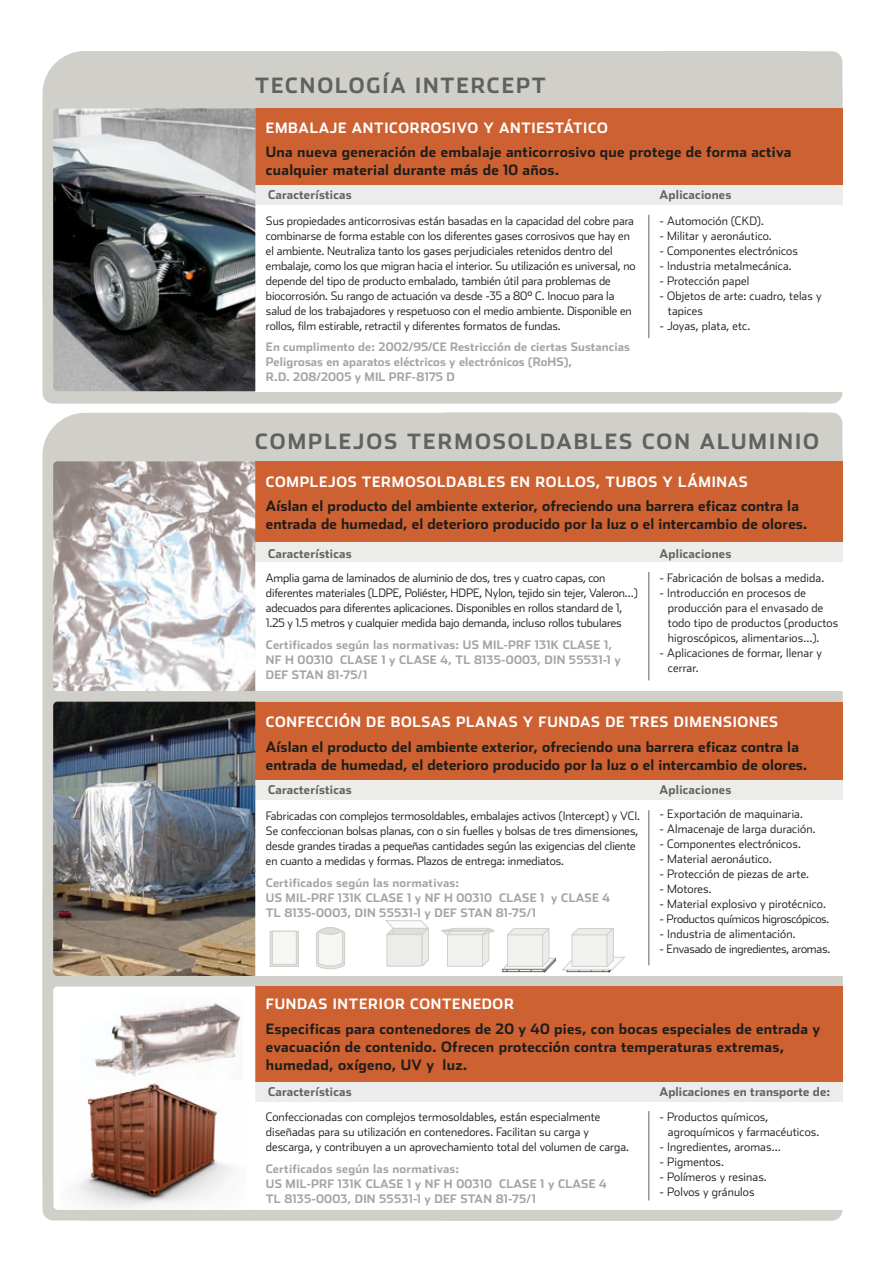
<style>
.page{position:relative;width:885px;height:1263px;background:#fff}
.page>*{position:absolute;margin:0;border:0;box-sizing:border-box;transform-origin:0 0}
.t1{font:700 21px "Stainless";letter-spacing:.09em;color:#616160}
.t2{font:700 14.25px/18px "Stainless";letter-spacing:.01em;color:#1d1d1b}
.t3{font:700 14.25px "Stainless";letter-spacing:.05em;color:#fff}
.t4{font:700 12px "Stainless";letter-spacing:.02em;color:#616160}
.t5{font:300 11.7px/15px "Stainless";letter-spacing:-.005em;color:#1d1d1b}
.t6{font:700 11.7px/15px "Stainless";letter-spacing:.01em;color:#a4a4a4}
</style>
<div class="page">
<div style="left:43px;top:413px;width:799px;height:807px;background:#d0cfc9;border-radius:43px"></div>
<div style="left:434px;top:412px;width:408px;height:808px;background:#d0cfc9;border-radius:11px"></div>
<div style="left:43px;top:882px;width:799px;height:338px;background:#d0cfc9;border-radius:11px"></div>
<div style="left:255px;top:780px;width:587px;height:196px;background:#fff"></div>
<div style="left:43px;top:108px;width:799px;height:295px;background:#d0cfc9;border-radius:11px"></div>
<div style="left:43px;top:51px;width:799px;height:289px;background:#d0cfc9;border-radius:43px"></div>
<div style="left:255px;top:542px;width:587px;height:149px;background:#fff"></div>
<div style="left:255px;top:461px;width:587px;height:81px;background:#cd6131"></div>
<div style="left:255px;top:542px;width:587px;height:19px;background:#ececea"></div>
<hr style="left:648px;top:572px;width:1px;height:108px;background:#616160">
<img style="left:53px;top:461px;width:202px;height:230px">
<div style="left:255px;top:1084px;width:587px;height:126px;background:#fff"></div>
<div style="left:255px;top:986px;width:587px;height:96px;background:#cd6131"></div>
<div style="left:255px;top:1082px;width:587px;height:19px;background:#ececea"></div>
<hr style="left:648px;top:1111px;width:1px;height:89px;background:#616160">
<div style="left:53px;top:986px;width:202px;height:224px;background:#fff"></div>
<img style="left:60px;top:1079px;width:186px;height:131px">
<div style="left:255px;top:702px;width:587px;height:78px;background:#cd6131"></div>
<div style="left:255px;top:780px;width:587px;height:19px;background:#ececea"></div>
<hr style="left:648px;top:810px;width:1px;height:155px;background:#616160">
<img style="left:53px;top:702px;width:202px;height:274px">
<div style="left:255px;top:185px;width:587px;height:206px;background:#fff"></div>
<div style="left:255px;top:108px;width:587px;height:77px;background:#cd6131"></div>
<div style="left:255px;top:185px;width:587px;height:19px;background:#ececea"></div>
<hr style="left:648px;top:215px;width:1px;height:123px;background:#616160">
<img style="left:53px;top:108px;width:202px;height:283px">
<svg style="left:502px;top:928px;width:53px;height:44px"></svg>
<div style="left:507px;top:935px;width:35px;height:31px;background:#f1f1ef;border:1px solid #d0cfc9"></div>
<svg style="left:562px;top:928px;width:63px;height:44px"></svg>
<div style="left:571px;top:935px;width:36px;height:31px;background:#f1f1ef;border:1px solid #d0cfc9"></div>
<svg style="left:441px;top:928px;width:54px;height:39px"></svg>
<div style="left:447px;top:934px;width:35px;height:32px;background:#f1f1ef;border:1px solid #d0cfc9"></div>
<div style="left:442px;top:930px;width:52px;height:1px;background:#fff;border:1px solid #d0cfc9"></div>
<svg style="left:385px;top:920px;width:44px;height:47px"></svg>
<svg style="left:270px;top:931px;width:28px;height:35px"></svg>
<div style="left:272px;top:931px;width:24px;height:33px;background:#f6f6f4;border:1px solid #d0cfc9"></div>
<svg style="left:316px;top:927px;width:28px;height:42px"></svg>
<img style="left:81px;top:996px;width:161px;height:83px">
<h1 class="t1" style="left:255px;top:72px;width:292px">TECNOLOGÍA INTERCEPT</h1>
<p class="t3" style="left:266px;top:119px;width:343px">EMBALAJE ANTICORROSIVO Y ANTIESTÁTICO</p>
<p class="t2" style="left:266px;top:142px;width:527px">Una nueva generación de embalaje anticorrosivo que protege de forma activa cualquier material durante más de 10 años.</p>
<p class="t4" style="left:268px;top:187px;width:85px">Características</p>
<p class="t4" style="left:659px;top:187px;width:73px">Aplicaciones</p>
<p class="t5" style="left:659px;top:213px;width:106px">- Automoción (CKD).</p>
<p class="t5" style="left:659px;top:228px;width:114px">- Militar y aeronáutico.</p>
<p class="t5" style="left:659px;top:243px;width:140px">- Componentes electrónicos</p>
<p class="t5" style="left:659px;top:258px;width:134px">- Industria metalmecánica.</p>
<p class="t5" style="left:659px;top:273px;width:91px">- Protección papel</p>
<p class="t5" style="left:668px;top:288px;width:155px;text-indent:-8px">- Objetos de arte: cuadro, telas y tapices</p>
<p class="t5" style="left:659px;top:318px;width:92px">- Joyas, plata, etc.</p>
<p class="t5" style="left:266px;top:213px;width:371px">Sus propiedades anticorrosivas están basadas en la capacidad del cobre para combinarse de forma estable con los diferentes gases corrosivos que hay en el ambiente. Neutraliza tanto los gases perjudiciales retenidos dentro del embalaje, como los que migran hacia el interior. Su utilización es universal, no depende del tipo de producto embalado, también útil para problemas de biocorrosión. Su rango de actuación va desde -35 a 80° C. Inocuo para la salud de los trabajadores y respetuoso con el medio ambiente. Disponible en rollos, film estirable, retractil y diferentes formatos de fundas.</p>
<p class="t6" style="left:266px;top:339px;width:365px">En cumplimento de: 2002/95/CE Restricción de ciertas Sustancias<br>Peligrosas en aparatos eléctricos y electrónicos (RoHS),<br>R.D. 208/2005 y MIL PRF-8175 D</p>
<h1 class="t1" style="left:255px;top:428px;width:565px">COMPLEJOS TERMOSOLDABLES CON ALUMINIO</h1>
<p class="t3" style="left:266px;top:473px;width:483px">COMPLEJOS TERMOSOLDABLES EN ROLLOS, TUBOS Y LÁMINAS</p>
<p class="t2" style="left:266px;top:497px;width:543px">Aíslan el producto del ambiente exterior, ofreciendo una barrera eficaz contra la entrada de humedad, el deterioro producido por la luz o el intercambio de olores.</p>
<p class="t4" style="left:268px;top:546px;width:85px">Características</p>
<p class="t4" style="left:659px;top:546px;width:73px">Aplicaciones</p>
<p class="t5" style="left:659px;top:570px;width:166px">- Fabricación de bolsas a medida.</p>
<p class="t5" style="left:668px;top:585px;width:172px;text-indent:-8px">- Introducción en procesos de producción para el envasado de todo tipo de productos (productos higroscópicos, alimentarios…).</p>
<p class="t5" style="left:668px;top:645px;width:155px;text-indent:-8px">- Aplicaciones de formar, llenar y cerrar.</p>
<p class="t5" style="left:266px;top:570px;width:373px">Amplia gama de laminados de aluminio de dos, tres y cuatro capas, con diferentes materiales (LDPE, Poliéster, HDPE, Nylon, tejido sin tejer, Valeron…) adecuados para diferentes aplicaciones. Disponibles en rollos standard de 1, 1.25 y 1.5 metros y cualquier medida bajo demanda, incluso rollos tubulares</p>
<p class="t6" style="left:266px;top:636px;width:356px">Certificados según las normativas: US MIL-PRF 131K CLASE 1,<br>NF H 00310 CLASE 1 y CLASE 4, TL 8135-0003, DIN 55531-1 y<br>DEF STAN 81-75/1</p>
<p class="t3" style="left:266px;top:713px;width:513px">CONFECCIÓN DE BOLSAS PLANAS Y FUNDAS DE TRES DIMENSIONES</p>
<p class="t2" style="left:266px;top:737px;width:543px">Aíslan el producto del ambiente exterior, ofreciendo una barrera eficaz contra la entrada de humedad, el deterioro producido por la luz o el intercambio de olores.</p>
<p class="t4" style="left:268px;top:783px;width:85px">Características</p>
<p class="t4" style="left:659px;top:783px;width:73px">Aplicaciones</p>
<p class="t5" style="left:659px;top:806px;width:145px">- Exportación de maquinaria.</p>
<p class="t5" style="left:659px;top:821px;width:157px">- Almacenaje de larga duración.</p>
<p class="t5" style="left:659px;top:836px;width:143px">- Componentes electrónicos.</p>
<p class="t5" style="left:659px;top:851px;width:114px">- Material aeronáutico.</p>
<p class="t5" style="left:659px;top:866px;width:151px">- Protección de piezas de arte.</p>
<p class="t5" style="left:659px;top:881px;width:54px">- Motores.</p>
<p class="t5" style="left:659px;top:896px;width:168px">- Material explosivo y pirotécnico.</p>
<p class="t5" style="left:659px;top:911px;width:171px">- Productos químicos higroscópicos.</p>
<p class="t5" style="left:659px;top:926px;width:137px">- Industria de alimentación.</p>
<p class="t5" style="left:659px;top:941px;width:172px">- Envasado de ingredientes, aromas.</p>
<p class="t5" style="left:266px;top:808px;width:375px">Fabricadas con complejos termosoldables, embalajes activos (Intercept) y VCI.<br>Se confeccionan bolsas planas, con o sin fuelles y bolsas de tres dimensiones, desde grandes tiradas a pequeñas cantidades según las exigencias del cliente en cuanto a medidas y formas. Plazos de entrega: inmediatos.</p>
<p class="t6" style="left:266px;top:875px;width:346px">Certificados según las normativas:<br>US MIL-PRF 131K CLASE 1 y NF H 00310 CLASE 1 y CLASE 4<br>TL 8135-0003, DIN 55531-1 y DEF STAN 81-75/1</p>
<p class="t3" style="left:266px;top:995px;width:249px">FUNDAS INTERIOR CONTENEDOR</p>
<p class="t2" style="left:266px;top:1019px;width:555px">Especificas para contenedores de 20 y 40 pies, con bocas especiales de entrada y evacuación de contenido. Ofrecen protección contra temperaturas extremas, humedad, oxígeno, UV y luz.</p>
<p class="t4" style="left:268px;top:1084px;width:85px">Características</p>
<p class="t4" style="left:659px;top:1084px;width:172px">Aplicaciones en transporte de:</p>
<p class="t5" style="left:668px;top:1109px;width:153px;text-indent:-8px">- Productos químicos, agroquímicos y farmacéuticos.</p>
<p class="t5" style="left:659px;top:1139px;width:123px">- Ingredientes, aromas…</p>
<p class="t5" style="left:659px;top:1154px;width:66px">- Pigmentos.</p>
<p class="t5" style="left:659px;top:1169px;width:109px">- Polímeros y resinas.</p>
<p class="t5" style="left:659px;top:1184px;width:97px">- Polvos y gránulos</p>
<p class="t5" style="left:266px;top:1109px;width:364px">Confeccionadas con complejos termosoldables, están especialmente diseñadas para su utilización en contenedores. Facilitan su carga y descarga, y contribuyen a un aprovechamiento total del volumen de carga.</p>
<p class="t6" style="left:266px;top:1161px;width:342px">Certificados según las normativas:<br>US MIL-PRF 131K CLASE 1 y NF H 00310 CLASE 1 y CLASE 4<br>TL 8135-0003, DIN 55531-1 y DEF STAN 81-75/1</p>
</div>
